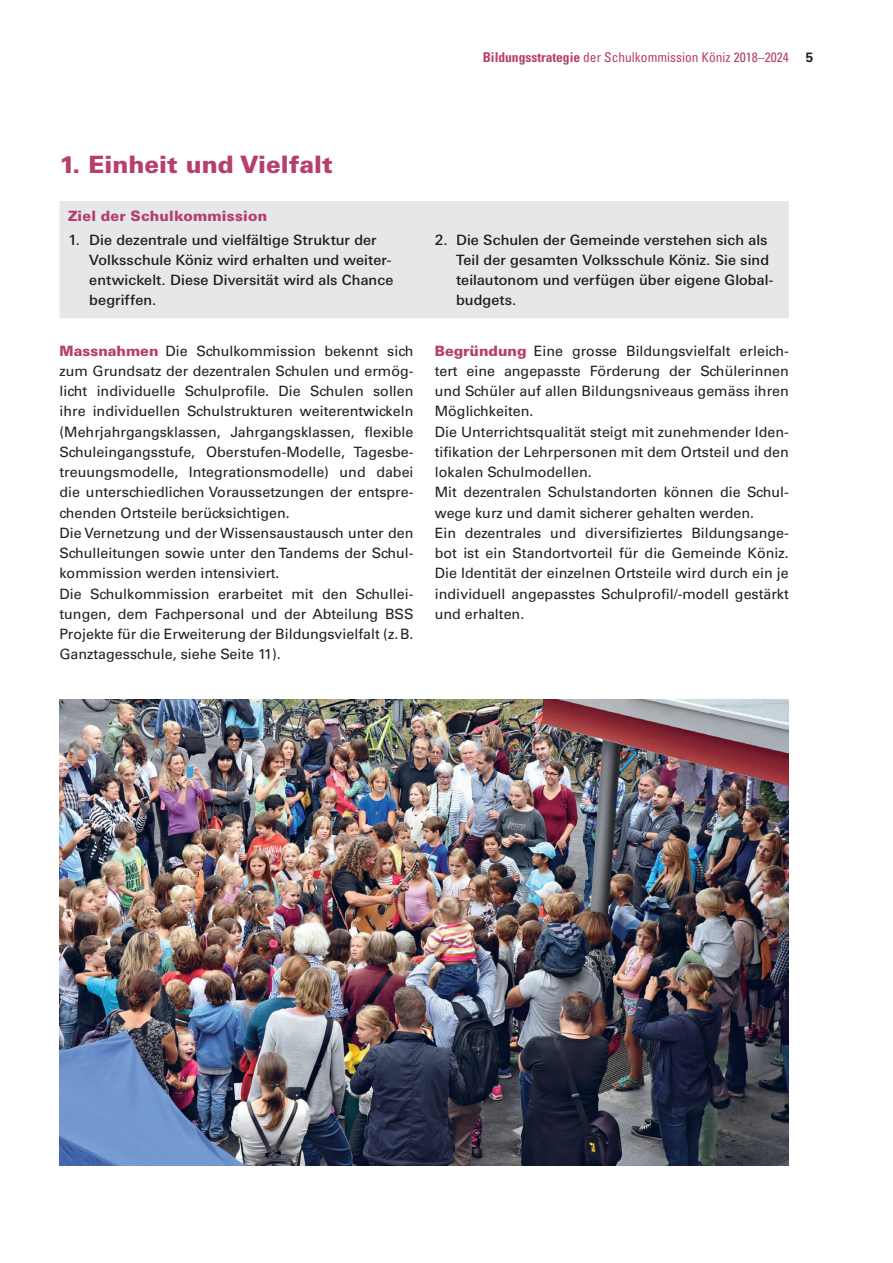
<style>
.page{position:relative;width:893px;height:1263px;background:#fff}
.page>*{position:absolute;margin:0;border:0;box-sizing:border-box;transform-origin:0 0}
.t1{font:900 24px "Univers LT";color:#b63f6d}
.t2{font:14.25px/20.2px "Univers LT";color:#231f20}
.t3{font:500 14.25px/20.2px "Linotype Univers Basic";letter-spacing:.005em;color:#231f20}
.t4{font:900 14.25px "Univers LT";letter-spacing:.01em;color:#b63f6d}
.t5{font:condensed 13.5px "Univers LT";color:#b63f6d}
.t6{font:700 13.5px "Univers LT";color:#231f20}
.s1{font-weight:700}
.s2{font-weight:900;color:#b63f6d}
</style>
<div class="page">
<div style="left:60px;top:201px;width:729px;height:117px;background:#e6e7e9"></div>
<img style="left:60px;top:700px;width:729px;height:465px">
<h1 class="t1" style="left:60px;top:150px;width:275px">1. Einheit und Vielfalt</h1>
<p class="t5" style="left:483px;top:48px;width:308px"><span class="s1">Bildungsstrategie</span> der Schulkommission Köniz 2018–2024</p>
<p class="t6" style="left:806px;top:49px;width:9px">5</p>
<p class="t4" style="left:68px;top:207px;width:201px">Ziel der Schulkommission</p>
<p class="t3" style="left:89px;top:229px;width:306px;text-indent:-21px">1. Die dezentrale und vielfältige Struktur der Volksschule Köniz wird erhalten und weiter&shy;entwickelt. Diese Diversität wird als Chance begriffen.</p>
<p class="t3" style="left:456px;top:229px;width:319px;text-indent:-21px">2. Die Schulen der Gemeinde verstehen sich als Teil der gesamten Volksschule Köniz. Sie sind teilautonom und verfügen über eigene Global&shy;budgets.</p>
<p class="t2" style="left:435px;top:340px;width:356px"><span class="s2">Begründung</span> Eine grosse Bildungsvielfalt erleich&shy;tert eine angepasste Förderung der Schülerinnen und Schüler auf allen Bildungsniveaus gemäss ihren Möglichkeiten.<br>Die Unterrichtsqualität steigt mit zunehmender Iden&shy;tifikation der Lehrpersonen mit dem Ortsteil und den lokalen Schulmodellen.<br>Mit dezentralen Schulstandorten können die Schul&shy;wege kurz und damit sicherer gehalten werden.<br>Ein dezentrales und diversifiziertes Bildungsange&shy;bot ist ein Standortvorteil für die Gemeinde Köniz.<br>Die Identität der einzelnen Ortsteile wird durch ein je individuell angepasstes Schulprofil/-modell gestärkt und erhalten.</p>
<p class="t2" style="left:60px;top:340px;width:355px"><span class="s2">Massnahmen</span> Die Schulkommission bekennt sich zum Grundsatz der dezentralen Schulen und ermög&shy;licht individuelle Schulprofile. Die Schulen sollen ihre individuellen Schulstrukturen weiterentwickeln (Mehrjahrgangsklassen, Jahrgangsklassen, flexible Schuleingangsstufe, Oberstufen-Modelle, Tagesbe&shy;treuungsmodelle, Integrationsmodelle) und dabei die unterschiedlichen Voraussetzungen der entspre&shy;chenden Ortsteile berücksichtigen.<br>Die Vernetzung und der Wissensaustausch unter den Schulleitungen sowie unter den Tandems der Schul&shy;kommission werden intensiviert.<br>Die Schulkommission erarbeitet mit den Schullei&shy;tungen, dem Fachpersonal und der Abteilung BSS Projekte für die Erweiterung der Bildungsvielfalt (z.B.<br>Ganztagesschule, siehe Seite 11).</p>
</div>
